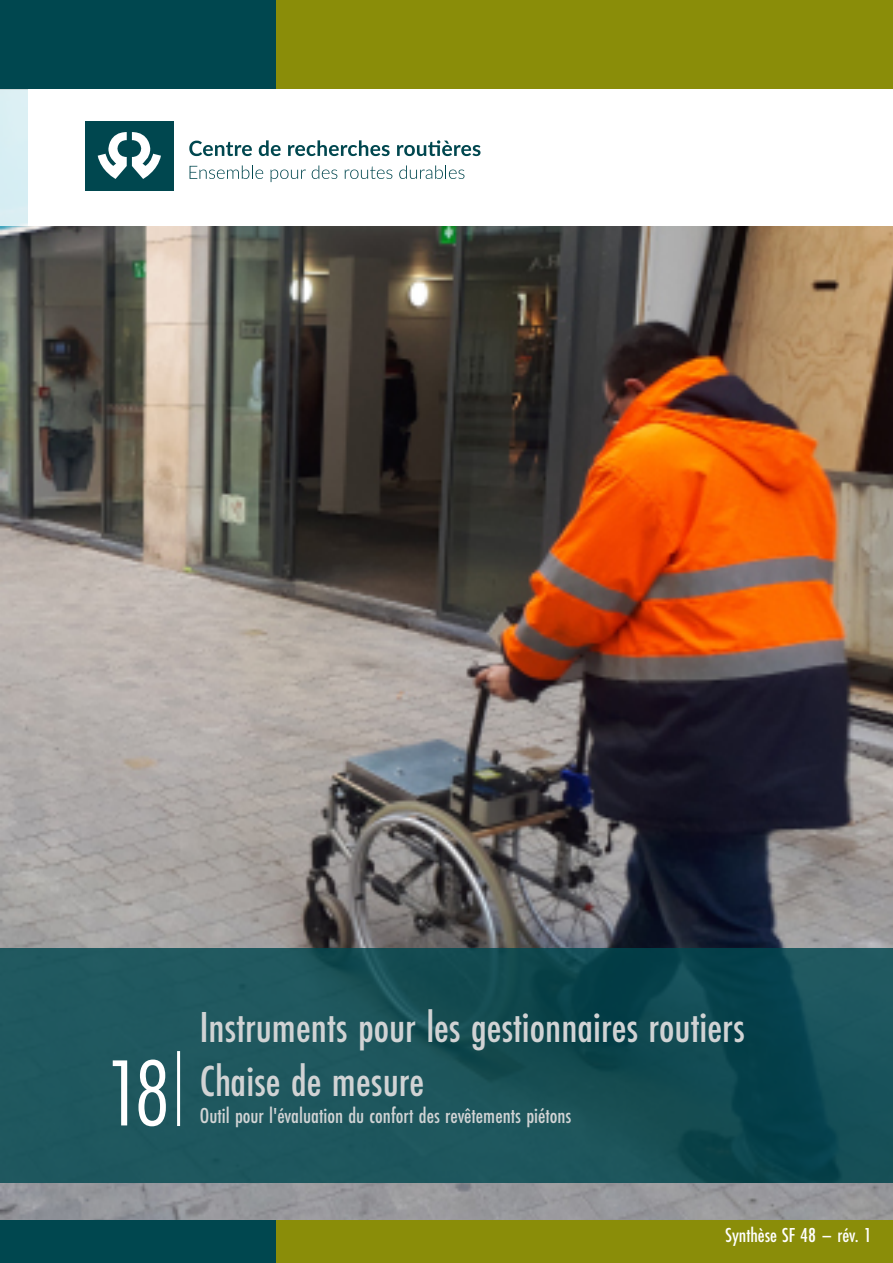
<style>
.page{position:relative;width:893px;height:1263px;background:#fff}
.page>*{position:absolute;margin:0;border:0;box-sizing:border-box;transform-origin:0 0}
.t1{font:97.5px "Futura PT Cond";color:#fff}
.t2{font:500 45px/54px "Futura PT Cond";color:#d1d3d4}
.t3{font:500 22.5px "Futura PT Cond";color:#d1d3d4}
.t4{font:500 21px "Futura PT Cond";color:#fff}
</style>
<div class="page">
<img style="left:0;top:226px;width:893px;height:994px">
<div style="left:0;top:0;width:276px;height:89px;background:#00474f"></div>
<div style="left:276px;top:0;width:617px;height:89px;background:#8a8d09"></div>
<div style="left:0;top:1220px;width:276px;height:43px;background:#00474f"></div>
<div style="left:276px;top:1220px;width:617px;height:43px;background:#8a8d09"></div>
<div style="left:85px;top:121px;width:89px;height:69px;background:#00474f"></div>
<svg style="left:98px;top:132px;width:63px;height:47px"></svg>
<svg style="left:189px;top:141px;width:63px;height:15px"></svg>
<svg style="left:259px;top:140px;width:22px;height:16px"></svg>
<svg style="left:288px;top:140px;width:102px;height:16px"></svg>
<svg style="left:397px;top:140px;width:83px;height:16px"></svg>
<svg style="left:190px;top:165px;width:73px;height:14px"></svg>
<svg style="left:271px;top:170px;width:35px;height:12px"></svg>
<svg style="left:312px;top:165px;width:25px;height:14px"></svg>
<svg style="left:345px;top:166px;width:47px;height:13px"></svg>
<svg style="left:399px;top:165px;width:65px;height:14px"></svg>
<svg style="left:0;top:948px;width:893px;height:235px;fill:#1d565d"></svg>
<hr style="left:177px;top:1051px;width:3px;height:75px;background:#fff">
<h1 class="t1" style="left:105px;top:1036px;width:66px">18</h1>
<p class="t2" style="left:200px;top:1000px;width:547px">Instruments pour les gestionnaires routiers<br>Chaise de mesure</p>
<p class="t3" style="left:200px;top:1103px;width:373px">Outil pour l'évaluation du confort des revêtements piétons</p>
<p class="t4" style="left:725px;top:1222px;width:148px">Synthèse SF 48 – rév. 1</p>
</div>
